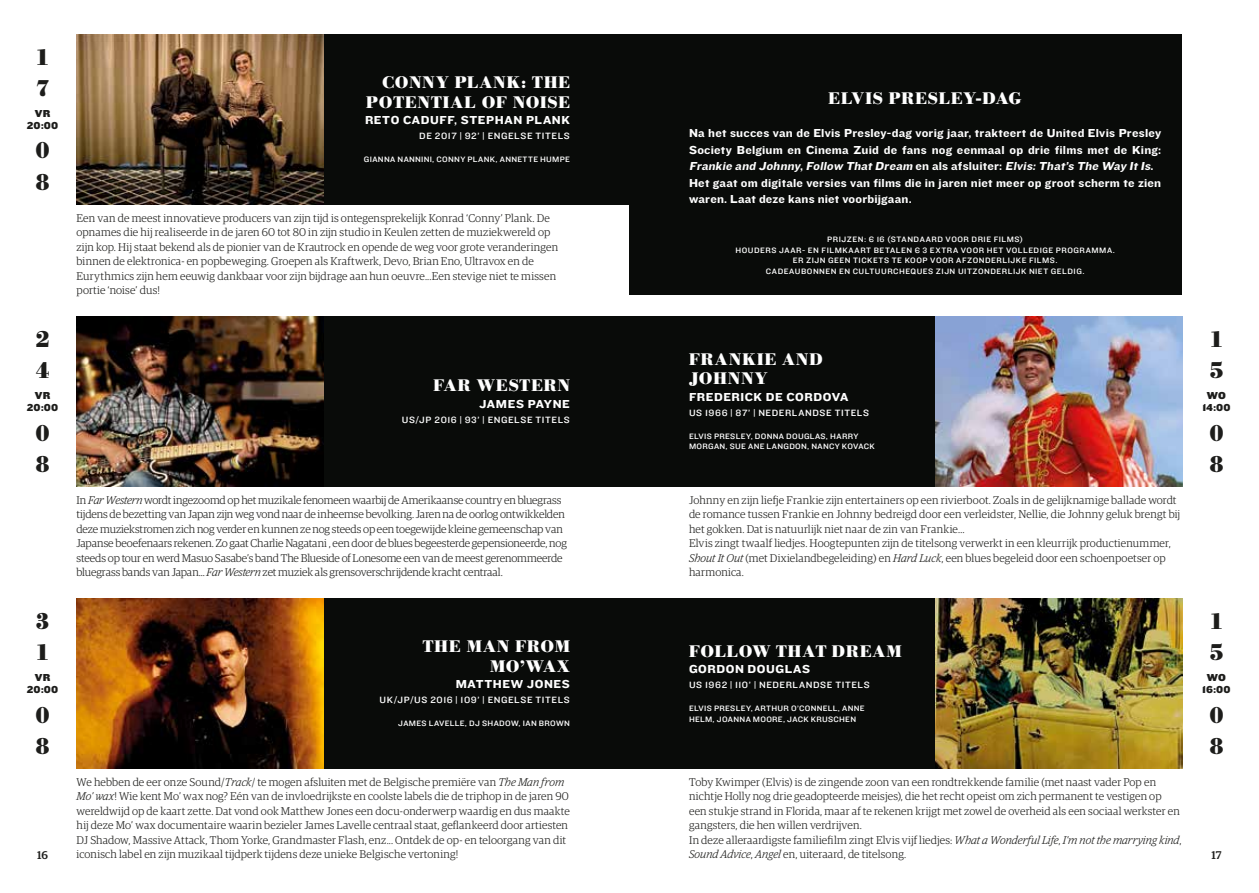
<style>
.page{position:relative;width:1259px;height:893px;background:#fff}
.page>*{position:absolute;margin:0;border:0;box-sizing:border-box;transform-origin:0 0}
.t1{font:700 22.5px/31.2px "Bodoni Berthold BQ";color:#1d1d1b}
.t2{font:700 16.5px/19.5px "Bodoni Berthold BQ";letter-spacing:.07em;color:#fff;text-align:right}
.t3{font:12px/16.5px "Knockout HTF52 Cruiserweight";letter-spacing:.015em;color:#fff}
.t4{font:12px "Knockout HTF52 Cruiserweight";letter-spacing:.045em;color:#fff}
.t5{font:300 11.25px/14.5px "Guardian Egyp";letter-spacing:.005em;color:#1d1d1b}
.t6{font:500 11.25px "Guardian Egyp";color:#1d1d1b}
.t7{font:10.5px/11.7px "Knockout HTF72 Full Cruiserwt";letter-spacing:.015em;color:#1d1d1b;text-align:center}
.t8{font:9.45px "Knockout HTF31 Junior Middlewt";letter-spacing:.055em;color:#fff;scale:1.11 1}
.t9{font:8.1px/10.5px "Knockout HTF31 Junior Middlewt";letter-spacing:.05em;color:#fff;text-align:center;scale:1.11 1}
.t10{font:8.1px/10.5px "Knockout HTF31 Junior Middlewt";letter-spacing:.03em;color:#fff;scale:1.11 1}
.s1{font-style:italic}
</style>
<div class="page">
<div style="left:629px;top:598px;width:306px;height:170px;background:#090b09"></div>
<div style="left:629px;top:316px;width:306px;height:170px;background:#090b09"></div>
<div style="left:323px;top:34px;width:306px;height:170px;background:#090b09"></div>
<div style="left:323px;top:316px;width:306px;height:170px;background:#090b09"></div>
<div style="left:323px;top:598px;width:306px;height:170px;background:#090b09"></div>
<img style="left:77px;top:34px;width:246px;height:170px">
<img style="left:77px;top:316px;width:246px;height:170px">
<img style="left:77px;top:598px;width:246px;height:170px">
<img style="left:935px;top:598px;width:247px;height:170px">
<img style="left:935px;top:316px;width:247px;height:170px">
<div style="left:629px;top:34px;width:553px;height:261px;background:#090b09"></div>
<h1 class="t1" style="left:36px;top:42px;width:15px">1<br>7</h1>
<p class="t7" style="left:27px;top:108px;width:33px">VR<br>20:00</p>
<h1 class="t1" style="left:36px;top:136px;width:15px">0<br>8</h1>
<h1 class="t1" style="left:36px;top:324px;width:15px">2<br>4</h1>
<p class="t7" style="left:27px;top:390px;width:33px">VR<br>20:00</p>
<h1 class="t1" style="left:36px;top:418px;width:15px">0<br>8</h1>
<h1 class="t1" style="left:36px;top:606px;width:15px">3<br>1</h1>
<p class="t7" style="left:27px;top:672px;width:33px">VR<br>20:00</p>
<h1 class="t1" style="left:36px;top:700px;width:15px">0<br>8</h1>
<h2 class="t2" style="left:366px;top:73px;width:205px">CONNY PLANK: THE<br>POTENTIAL OF NOISE</h2>
<p class="t4" style="left:365px;top:114px;width:206px">RETO CADUFF, STEPHAN PLANK</p>
<p class="t8" style="left:419px;top:131px;width:137px">DE 2017 | 92’ | ENGELSE TITELS</p>
<p class="t10" style="left:364px;top:154px;width:187px">GIANNA NANNINI, CONNY PLANK, ANNETTE HUMPE</p>
<p class="t5" style="left:77px;top:210px;width:483px">Een van de meest innovatieve producers van zijn tijd is ontegensprekelijk Konrad ‘Conny’ Plank. De opnames die hij realiseerde in de jaren 60 tot 80 in zijn studio in Keulen zetten de muziekwereld op zijn kop. Hij staat bekend als de pionier van de Krautrock en opende de weg voor grote veranderingen binnen de elektronica- en popbeweging. Groepen als Kraftwerk, Devo, Brian Eno, Ultravox en de Eurythmics zijn hem eeuwig dankbaar voor zijn bijdrage aan hun oeuvre...Een stevige niet te missen portie ‘noise’ dus!</p>
<h2 class="t2" style="left:434px;top:376px;width:138px">FAR WESTERN</h2>
<p class="t4" style="left:479px;top:397px;width:92px">JAMES PAYNE</p>
<p class="t8" style="left:402px;top:415px;width:153px">US/JP 2016 | 93’ | ENGELSE TITELS</p>
<p class="t5" style="left:77px;top:492px;width:492px">In <span class="s1">Far Western</span> wordt ingezoomd op het muzikale fenomeen waarbij de Amerikaanse country en bluegrass tijdens de bezetting van Japan zijn weg vond naar de inheemse bevolking. Jaren na de oorlog ontwikkelden deze muziekstromen zich nog verder en kunnen ze nog steeds op een toegewijde kleine gemeenschap van Japanse beoefenaars rekenen. Zo gaat Charlie Nagatani , een door de blues begeesterde gepensioneerde, nog steeds op tour en werd Masuo Sasabe’s band The Blueside of Lonesome een van de meest gerenommeerde bluegrass bands van Japan... <span class="s1">Far Western</span> zet muziek als grensoverschrijdende kracht centraal.</p>
<h2 class="t2" style="left:423px;top:637px;width:149px">THE MAN FROM<br>MO’WAX</h2>
<p class="t4" style="left:456px;top:678px;width:116px">MATTHEW JONES</p>
<p class="t8" style="left:379px;top:695px;width:173px">UK/JP/US 2016 | 109’ | ENGELSE TITELS</p>
<p class="t9" style="left:398px;top:718px;width:156px">JAMES LAVELLE, DJ SHADOW, IAN BROWN</p>
<h2 class="t2" style="left:828px;top:89px;width:194px">ELVIS PRESLEY-DAG</h2>
<p class="t3" style="left:689px;top:125px;width:474px">Na het succes van de Elvis Presley-dag vorig jaar, trakteert de United Elvis Presley Society Belgium en Cinema Zuid de fans nog eenmaal op drie films met de King:<br><span class="s1">Frankie and Johnny</span>, <span class="s1">Follow That Dream</span> e n a l s a f s l u i t e r : <span class="s1">Elvis:That’s The Way It Is</span>.<br>Het gaat om digitale versies van films die in jaren niet meer op groot scherm te zien waren. Laat deze kans niet voorbijgaan.</p>
<p class="t9" style="left:735px;top:234px;width:343px">PRIJZEN: ¤ 16 (STANDAARD VOOR DRIE FILMS)<br>HOUDERS JAAR- EN FILMKAART BETALEN ¤ 3 EXTRA VOOR HET VOLLEDIGE PROGRAMMA.<br>ER ZIJN GEEN TICKETS TE KOOP VOOR AFZONDERLIJKE FILMS.<br>CADEAUBONNEN EN CULTUURCHEQUES ZIJN UITZONDERLIJK NIET GELDIG.</p>
<h2 class="t2" style="left:689px;top:350px;width:135px;text-align:left">FRANKIE AND<br>JOHNNY</h2>
<p class="t4" style="left:689px;top:390px;width:161px">FREDERICK DE CORDOVA</p>
<p class="t8" style="left:689px;top:407px;width:164px">US 1966 | 87’ | NEDERLANDSE TITELS</p>
<p class="t10" style="left:689px;top:431px;width:169px">ELVIS PRESLEY, DONNA DOUGLAS, HARRY<br>MORGAN, SUE ANE LANGDON, NANCY KOVACK</p>
<p class="t5" style="left:689px;top:492px;width:492px">Johnny en zijn liefje Frankie zijn entertainers op een rivierboot. Zoals in de gelijknamige ballade wordt de romance tussen Frankie en Johnny bedreigd door een verleidster, Nellie, die Johnny geluk brengt bij het gokken. Dat is natuurlijk niet naar de zin van Frankie…<br>Elvis zingt twaalf liedjes. Hoogtepunten zijn de titelsong verwerkt in een kleurrijk productienummer, <span class="s1">Shout It Out</span> (met Dixielandbegeleiding) en <span class="s1">Hard Luck</span>, een blues begeleid door een schoenpoetser op harmonica.</p>
<h2 class="t2" style="left:689px;top:642px;width:214px">FOLLOW THAT DREAM</h2>
<p class="t4" style="left:689px;top:663px;width:123px">GORDON DOUGLAS</p>
<p class="t8" style="left:689px;top:680px;width:164px">US 1962 | 110’ | NEDERLANDSE TITELS</p>
<p class="t10" style="left:689px;top:703px;width:160px">ELVIS PRESLEY, ARTHUR O’CONNELL, ANNE<br>HELM, JOANNA MOORE, JACK KRUSCHEN</p>
<h1 class="t1" style="left:1209px;top:324px;width:15px">1<br>5</h1>
<p class="t7" style="left:1202px;top:390px;width:30px">WO<br>14:00</p>
<h1 class="t1" style="left:1209px;top:418px;width:15px">0<br>8</h1>
<h1 class="t1" style="left:1209px;top:606px;width:15px">1<br>5</h1>
<p class="t7" style="left:1202px;top:672px;width:30px">WO<br>16:00</p>
<h1 class="t1" style="left:1209px;top:700px;width:15px">0<br>8</h1>
<p class="t5" style="left:77px;top:774px;width:495px">We hebben de eer onze Sound/<span class="s1">Track</span>/ te mogen afsluiten met de Belgische premiëre van <span class="s1">The Man from Mo’ wax</span>! Wie kent Mo’ wax nog? Eén van de invloedrijkste en coolste labels die de triphop in de jaren 90 wereldwijd op de kaart zette. Dat vond ook Matthew Jones een docu-onderwerp waardig en dus maakte hij deze Mo’ wax documentaire waarin bezieler James Lavelle centraal staat, geflankeerd door artiesten DJ Shadow, Massive Attack, Thom Yorke, Grandmaster Flash, enz... Ontdek de op- en teloorgang van dit iconisch label en zijn muzikaal tijdperk tijdens deze unieke Belgische vertoning!</p>
<p class="t5" style="left:689px;top:774px;width:494px">Toby Kwimper (Elvis) is de zingende zoon van een rondtrekkende familie (met naast vader Pop en nichtje Holly nog drie geadopteerde meisjes), die het recht opeist om zich permanent te vestigen op een stukje strand in Florida, maar af te rekenen krijgt met zowel de overheid als een sociaal werkster en gangsters, die hen willen verdrijven.<br>In deze alleraardigste familiefilm zingt Elvis vijf liedjes: <span class="s1">What a Wonderful Life</span>, <span class="s1">I’m not the marrying kind</span>, <span class="s1">Sound Advice</span>, <span class="s1">Angel</span> en, uiteraard, de titelsong.</p>
<p class="t6" style="left:37px;top:847px;width:12px">16</p>
<p class="t6" style="left:1211px;top:847px;width:12px">17</p>
</div>
